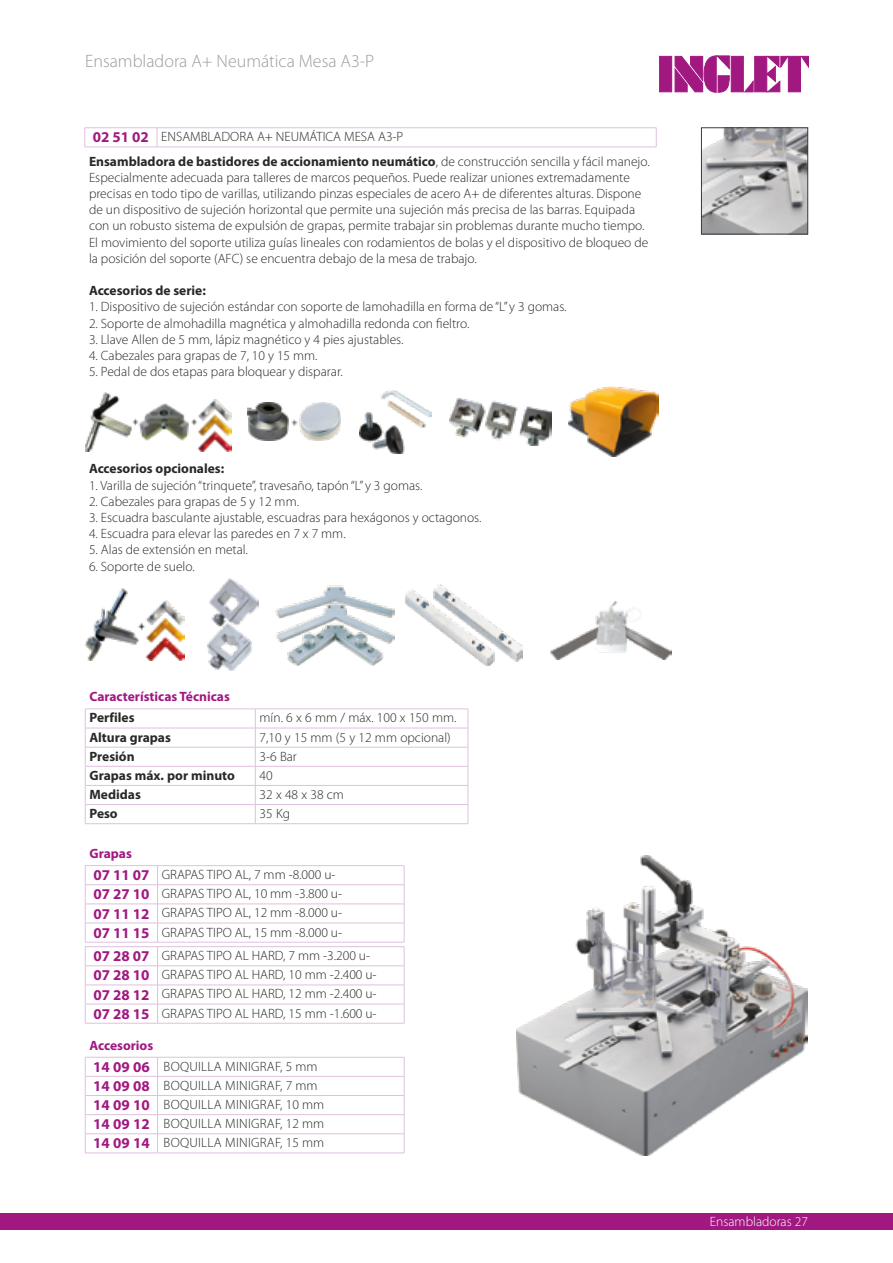
<style>
.page{position:relative;width:893px;height:1263px;background:#fff}
.page>*{position:absolute;margin:0;border:0;box-sizing:border-box;transform-origin:0 0}
.t1{font:300 18px "Myriad Pro";color:#9d9d9c}
.t2{font:300 13.5px/16.2px "Myriad Pro";color:#282827}
.t3{font:300 13.5px/19.2px "Myriad Pro";letter-spacing:.02em;color:#282827}
.t4{font:700 13.5px "Myriad Pro";color:#282827}
.t5{font:700 13.5px "Myriad Pro";color:#a11881}
.t6{font:300 13.5px "Myriad Pro";color:#fff}
.s1{font-weight:700;font-size:15px;color:#a11881}
.s2{font-weight:700}
.s3{font-weight:700;color:#a11881}
</style>
<div class="page">
<svg style="left:659px;top:56px;width:150px;height:36px"></svg>
<div style="left:0;top:1213px;width:893px;height:16px;background:#a11881"></div>
<img style="left:516px;top:855px;width:292px;height:301px">
<svg style="left:84px;top:128px;width:1px;height:19px"></svg>
<hr style="left:85px;top:127px;width:72px;height:1px;background:#dfc1de">
<svg style="left:157px;top:128px;width:1px;height:19px"></svg>
<hr style="left:157px;top:127px;width:499px;height:1px;background:#dfc1de">
<svg style="left:656px;top:128px;width:1px;height:19px"></svg>
<hr style="left:85px;top:147px;width:72px;height:1px;background:#dfc1de">
<hr style="left:157px;top:147px;width:499px;height:1px;background:#dfc1de">
<img style="left:703px;top:130px;width:103px;height:102px">
<div style="left:701px;top:128px;width:107px;height:106px;border:1px solid #3c3c3b"></div>
<hr style="left:85px;top:709px;width:170px;height:1px;background:#dfc1de">
<hr style="left:255px;top:709px;width:213px;height:1px;background:#dfc1de">
<hr style="left:85px;top:728px;width:170px;height:1px;background:#dfc1de">
<hr style="left:255px;top:728px;width:213px;height:1px;background:#dfc1de">
<hr style="left:85px;top:747px;width:170px;height:1px;background:#dfc1de">
<hr style="left:255px;top:747px;width:213px;height:1px;background:#dfc1de">
<hr style="left:85px;top:766px;width:170px;height:1px;background:#dfc1de">
<hr style="left:255px;top:766px;width:213px;height:1px;background:#dfc1de">
<hr style="left:85px;top:785px;width:170px;height:1px;background:#dfc1de">
<hr style="left:255px;top:785px;width:213px;height:1px;background:#dfc1de">
<hr style="left:85px;top:804px;width:170px;height:1px;background:#dfc1de">
<svg style="left:85px;top:709px;width:1px;height:114px"></svg>
<hr style="left:255px;top:804px;width:213px;height:1px;background:#dfc1de">
<svg style="left:255px;top:710px;width:1px;height:113px"></svg>
<svg style="left:468px;top:709px;width:1px;height:114px"></svg>
<hr style="left:85px;top:823px;width:170px;height:1px;background:#dfc1de">
<hr style="left:255px;top:823px;width:213px;height:1px;background:#dfc1de">
<img style="left:85px;top:589px;width:99px;height:72px">
<img style="left:207px;top:579px;width:51px;height:92px">
<img style="left:275px;top:585px;width:119px;height:80px">
<img style="left:405px;top:584px;width:118px;height:81px">
<img style="left:85px;top:392px;width:146px;height:59px">
<img style="left:247px;top:402px;width:93px;height:39px">
<img style="left:360px;top:390px;width:71px;height:63px">
<img style="left:450px;top:398px;width:102px;height:47px">
<img style="left:569px;top:387px;width:90px;height:70px">
<hr style="left:85px;top:865px;width:73px;height:1px;background:#dfc1de">
<hr style="left:85px;top:946px;width:73px;height:1px;background:#dfc1de">
<hr style="left:158px;top:865px;width:246px;height:1px;background:#dfc1de">
<hr style="left:158px;top:946px;width:246px;height:1px;background:#dfc1de">
<hr style="left:85px;top:884px;width:73px;height:1px;background:#dfc1de">
<hr style="left:85px;top:965px;width:73px;height:1px;background:#dfc1de">
<hr style="left:158px;top:884px;width:246px;height:1px;background:#dfc1de">
<hr style="left:158px;top:965px;width:246px;height:1px;background:#dfc1de">
<svg style="left:85px;top:866px;width:1px;height:157px"></svg>
<hr style="left:85px;top:904px;width:73px;height:1px;background:#dfc1de">
<hr style="left:85px;top:923px;width:73px;height:1px;background:#dfc1de">
<hr style="left:85px;top:985px;width:73px;height:1px;background:#dfc1de">
<svg style="left:157px;top:866px;width:1px;height:157px"></svg>
<hr style="left:158px;top:904px;width:246px;height:1px;background:#dfc1de">
<hr style="left:158px;top:923px;width:246px;height:1px;background:#dfc1de">
<hr style="left:158px;top:985px;width:246px;height:1px;background:#dfc1de">
<svg style="left:404px;top:866px;width:1px;height:157px"></svg>
<hr style="left:85px;top:942px;width:73px;height:1px;background:#dfc1de">
<hr style="left:85px;top:1004px;width:73px;height:1px;background:#dfc1de">
<hr style="left:85px;top:1023px;width:73px;height:1px;background:#dfc1de">
<hr style="left:158px;top:942px;width:246px;height:1px;background:#dfc1de">
<hr style="left:158px;top:1004px;width:246px;height:1px;background:#dfc1de">
<hr style="left:158px;top:1023px;width:246px;height:1px;background:#dfc1de">
<hr style="left:85px;top:1057px;width:73px;height:1px;background:#dfc1de">
<hr style="left:158px;top:1057px;width:246px;height:1px;background:#dfc1de">
<hr style="left:85px;top:1076px;width:73px;height:1px;background:#dfc1de">
<hr style="left:158px;top:1076px;width:246px;height:1px;background:#dfc1de">
<hr style="left:85px;top:1095px;width:73px;height:1px;background:#dfc1de">
<hr style="left:158px;top:1095px;width:246px;height:1px;background:#dfc1de">
<hr style="left:85px;top:1114px;width:73px;height:1px;background:#dfc1de">
<hr style="left:158px;top:1114px;width:246px;height:1px;background:#dfc1de">
<svg style="left:85px;top:1058px;width:1px;height:95px"></svg>
<hr style="left:85px;top:1133px;width:73px;height:1px;background:#dfc1de">
<svg style="left:157px;top:1058px;width:1px;height:95px"></svg>
<hr style="left:158px;top:1133px;width:246px;height:1px;background:#dfc1de">
<svg style="left:404px;top:1057px;width:1px;height:96px"></svg>
<hr style="left:85px;top:1153px;width:73px;height:1px;background:#dfc1de">
<hr style="left:158px;top:1153px;width:246px;height:1px;background:#dfc1de">
<img style="left:550px;top:601px;width:121px;height:58px">
<h1 class="t1" style="left:85px;top:51px;width:291px">Ensambladora A+ Neumática Mesa A3-P</h1>
<p class="t2" style="left:89px;top:125px;width:562px;line-height:24.3px"><span class="s1">02 51 02</span> ENSAMBLADORA A+ NEUMÁTICA MESA A3-P<br><span class="s2">Ensambladora de bastidores de accionamiento neumático</span>, de construcción sencilla y fácil manejo.</p>
<p class="t2" style="left:89px;top:169px;width:561px">Especialmente adecuada para talleres de marcos pequeños. Puede realizar uniones extremadamente precisas en todo tipo de varillas, utilizando pinzas especiales de acero A+ de diferentes alturas. Dispone de un dispositivo de sujeción horizontal que permite una sujeción más precisa de las barras. Equipada con un robusto sistema de expulsión de grapas, permite trabajar sin problemas durante mucho tiempo.<br>El movimiento del soporte utiliza guías lineales con rodamientos de bolas y el dispositivo de bloqueo de la posición del soporte (AFC) se encuentra debajo de la mesa de trabajo.</p>
<p class="t4" style="left:89px;top:282px;width:118px">Accesorios de serie:</p>
<p class="t2" style="left:89px;top:299px;width:479px">1. Dispositivo de sujeción estándar con soporte de lamohadilla en forma de “L” y 3 gomas.</p>
<p class="t2" style="left:89px;top:315px;width:382px">2. Soporte de almohadilla magnética y almohadilla redonda con fieltro.</p>
<p class="t2" style="left:89px;top:331px;width:316px">3. Llave Allen de 5 mm, lápiz magnético y 4 pies ajustables.</p>
<p class="t2" style="left:89px;top:348px;width:230px">4. Cabezales para grapas de 7, 10 y 15 mm.</p>
<p class="t2" style="left:89px;top:364px;width:255px">5. Pedal de dos etapas para bloquear y disparar.</p>
<p class="t4" style="left:89px;top:460px;width:137px">Accesorios opcionales:</p>
<p class="t2" style="left:89px;top:477px;width:335px">1. Varilla de sujeción “trinquete”, travesaño, tapón “L” y 3 gomas.</p>
<p class="t2" style="left:89px;top:493px;width:212px">2. Cabezales para grapas de 5 y 12 mm.</p>
<p class="t2" style="left:89px;top:510px;width:394px">3. Escuadra basculante ajustable, escuadras para hexágonos y octagonos.</p>
<p class="t2" style="left:89px;top:526px;width:258px">4. Escuadra para elevar las paredes en 7 x 7 mm.</p>
<p class="t2" style="left:89px;top:542px;width:160px">5. Alas de extensión en metal.</p>
<p class="t2" style="left:89px;top:558px;width:107px">6. Soporte de suelo.</p>
<p class="t5" style="left:89px;top:688px;width:142px">Características Técnicas</p>
<p class="t4" style="left:89px;top:709px;width:47px">Perfiles</p>
<p class="t2" style="left:260px;top:710px;width:198px">mín. 6 x 6 mm / máx. 100 x 150 mm.</p>
<p class="t4" style="left:89px;top:728px;width:83px">Altura grapas</p>
<p class="t2" style="left:260px;top:729px;width:193px">7,10 y 15 mm (5 y 12 mm opcional)</p>
<p class="t4" style="left:89px;top:747px;width:47px">Presión</p>
<p class="t2" style="left:260px;top:748px;width:39px">3-6 Bar</p>
<p class="t4" style="left:89px;top:766px;width:147px">Grapas máx. por minuto</p>
<p class="t2" style="left:260px;top:767px;width:15px">40</p>
<p class="t4" style="left:89px;top:785px;width:53px">Medidas</p>
<p class="t2" style="left:260px;top:786px;width:86px">32 x 48 x 38 cm</p>
<p class="t4" style="left:89px;top:805px;width:30px">Peso</p>
<p class="t2" style="left:260px;top:806px;width:32px">35 Kg</p>
<p class="t2" style="left:89px;top:843px;width:248px;line-height:21.3px"><span class="s3">Grapas<br></span><span class="s1">07 11 07</span> GRAPAS TIPO AL, 7 mm -8.000 u-</p>
<p class="t2" style="left:93px;top:884px;width:250px;line-height:19.2px;text-align:justify"><span class="s1">07 27 10</span> GRAPAS TIPO AL, 10 mm -3.800 u-<span class="s1">07 11 12</span> GRAPAS TIPO AL, 12 mm -8.000 u-<span class="s1">07 11 15</span> GRAPAS TIPO AL, 15 mm -8.000 u-</p>
<p class="t2" style="left:93px;top:946px;width:285px;line-height:19.2px"><span class="s1">07 28 07</span> GRAPAS TIPO AL HARD, 7 mm -3.200 u-<span class="s1">07 28 10</span> GRAPAS TIPO AL HARD, 10 mm -2.400 u-<span class="s1">07 28 12</span> GRAPAS TIPO AL HARD, 12 mm -2.400 u-<span class="s1">07 28 15</span> GRAPAS TIPO AL HARD, 15 mm -1.600 u-</p>
<p class="t3" style="left:89px;top:1034px;width:230px;line-height:21.3px"><span class="s3">Accesorios<br></span><span class="s1">14 09 06</span> BOQUILLA MINIGRAF, 5 mm</p>
<p class="t3" style="left:93px;top:1076px;width:233px"><span class="s1">14 09 08</span> BOQUILLA MINIGRAF, 7 mm<br><span class="s1">14 09 10</span> BOQUILLA MINIGRAF, 10 mm<br><span class="s1">14 09 12</span> BOQUILLA MINIGRAF, 12 mm<br><span class="s1">14 09 14</span> BOQUILLA MINIGRAF, 15 mm</p>
<p class="t6" style="left:710px;top:1214px;width:99px">Ensambladoras 27</p>
</div>
